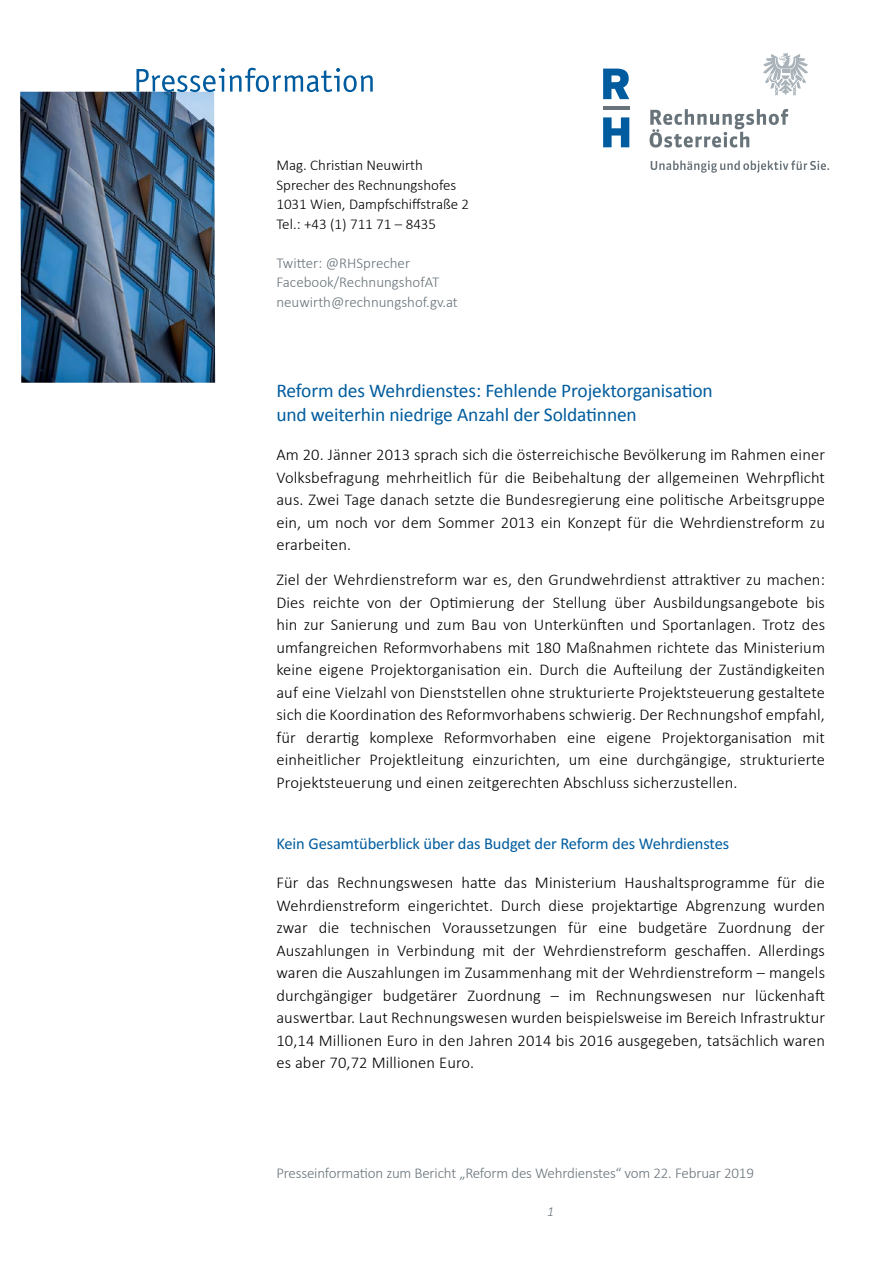
<style>
.page{position:relative;width:893px;height:1263px;background:#fff}
.page>*{position:absolute;margin:0;border:0;box-sizing:border-box;transform-origin:0 0}
.Überschrift_1{font:19.5px/23.2px "Calibri";letter-spacing:-.01em;color:#005c9e}
.Fließtext{font:300 16.5px/22.5px "Calibri";letter-spacing:.01em;color:#000;text-align:justify}
.Überschrift_2{font:16.5px "Calibri 2";letter-spacing:-.01em;color:#005c9e}
.Kontaktadresse{font:300 15px "Calibri";letter-spacing:-.01em;color:#68737a}
.Kontaktadresse-2{font:300 15px "Calibri";color:#000}
.t1{font:italic 300 13.5px "Calibri";color:#68737a}
</style>
<div class="page">
<svg style="left:603px;top:117px;width:26px;height:30px"></svg>
<svg style="left:603px;top:69px;width:26px;height:30px"></svg>
<hr style="left:603px;top:107px;width:26px;height:3px;background:#68737a">
<svg style="left:650px;top:109px;width:138px;height:39px"></svg>
<svg style="left:763px;top:53px;width:45px;height:42px"></svg>
<svg style="left:651px;top:160px;width:178px;height:13px"></svg>
<img style="left:20px;top:92px;width:195px;height:291px">
<svg style="left:136px;top:68px;width:237px;height:24px"></svg>
<p class="Kontaktadresse-2" style="left:276px;top:156px;width:148px">Mag. Christian Neuwirth</p>
<p class="Kontaktadresse-2" style="left:276px;top:175px;width:181px">Sprecher des Rechnungshofes</p>
<p class="Kontaktadresse-2" style="left:276px;top:195px;width:194px">1031 Wien, Dampfschiffstraße 2</p>
<p class="Kontaktadresse-2" style="left:276px;top:214px;width:161px">Tel.: +43 (1) 711 71 – 8435</p>
<p class="Kontaktadresse" style="left:276px;top:253px;width:135px">Twitter: @RHSprecher</p>
<p class="Kontaktadresse" style="left:276px;top:273px;width:164px">Facebook/RechnungshofAT</p>
<p class="Kontaktadresse" style="left:276px;top:292px;width:183px">neuwirth@rechnungshof.gv.at</p>
<h1 class="Überschrift_1" style="left:276px;top:378px;width:438px">Reform des Wehrdienstes: Fehlende Projektorganisation und weiterhin niedrige Anzahl der Soldatinnen</h1>
<p class="Fließtext" style="left:276px;top:443px;width:550px">Am 20. Jänner 2013 sprach sich die österreichische Bevölkerung im Rahmen einer Volksbefragung mehrheitlich für die Beibehaltung der allgemeinen Wehrpflicht aus. Zwei Tage danach setzte die Bundesregierung eine politische Arbeitsgruppe ein, um noch vor dem Sommer 2013 ein Konzept für die Wehrdienstreform zu erarbeiten.</p>
<p class="Fließtext" style="left:276px;top:568px;width:550px">Ziel der Wehrdienstreform war es, den Grundwehrdienst attraktiver zu machen:<br>Dies reichte von der Optimierung der Stellung über Ausbildungsangebote bis hin zur Sanierung und zum Bau von Unterkünften und Sportanlagen. Trotz des umfangreichen Reformvorhabens mit 180 Maßnahmen richtete das Ministerium keine eigene Projektorganisation ein. Durch die Aufteilung der Zuständigkeiten auf eine Vielzahl von Dienststellen ohne strukturierte Projektsteuerung gestaltete sich die Koordination des Reformvorhabens schwierig. Der Rechnungshof empfahl, für derartig komplexe Reformvorhaben eine eigene Projektorganisation mit einheitlicher Projektleitung einzurichten, um eine durchgängige, strukturierte Projektsteuerung und einen zeitgerechten Abschluss sicherzustellen.</p>
<h1 class="Überschrift_2" style="left:276px;top:833px;width:454px">Kein Gesamtüberblick über das Budget der Reform des Wehrdienstes</h1>
<p class="Fließtext" style="left:276px;top:871px;width:550px">Für das Rechnungswesen hatte das Ministerium Haushaltsprogramme für die Wehrdienstreform eingerichtet. Durch diese projektartige Abgrenzung wurden zwar die technischen Voraussetzungen für eine budgetäre Zuordnung der Auszahlungen in Verbindung mit der Wehrdienstreform geschaffen. Allerdings waren die Auszahlungen im Zusammenhang mit der Wehrdienstreform – mangels durchgängiger budgetärer Zuordnung – im Rechnungswesen nur lückenhaft auswertbar. Laut Rechnungswesen wurden beispielsweise im Bereich Infrastruktur 10,14 Millionen Euro in den Jahren 2014 bis 2016 ausgegeben, tatsächlich waren es aber 70,72 Millionen Euro.</p>
<p class="Kontaktadresse" style="left:276px;top:1164px;width:479px">Presseinformation zum Bericht „Reform des Wehrdienstes“ vom 22. Februar 2019</p>
<p class="t1" style="left:547px;top:1203px;width:8px">1</p>
</div>
